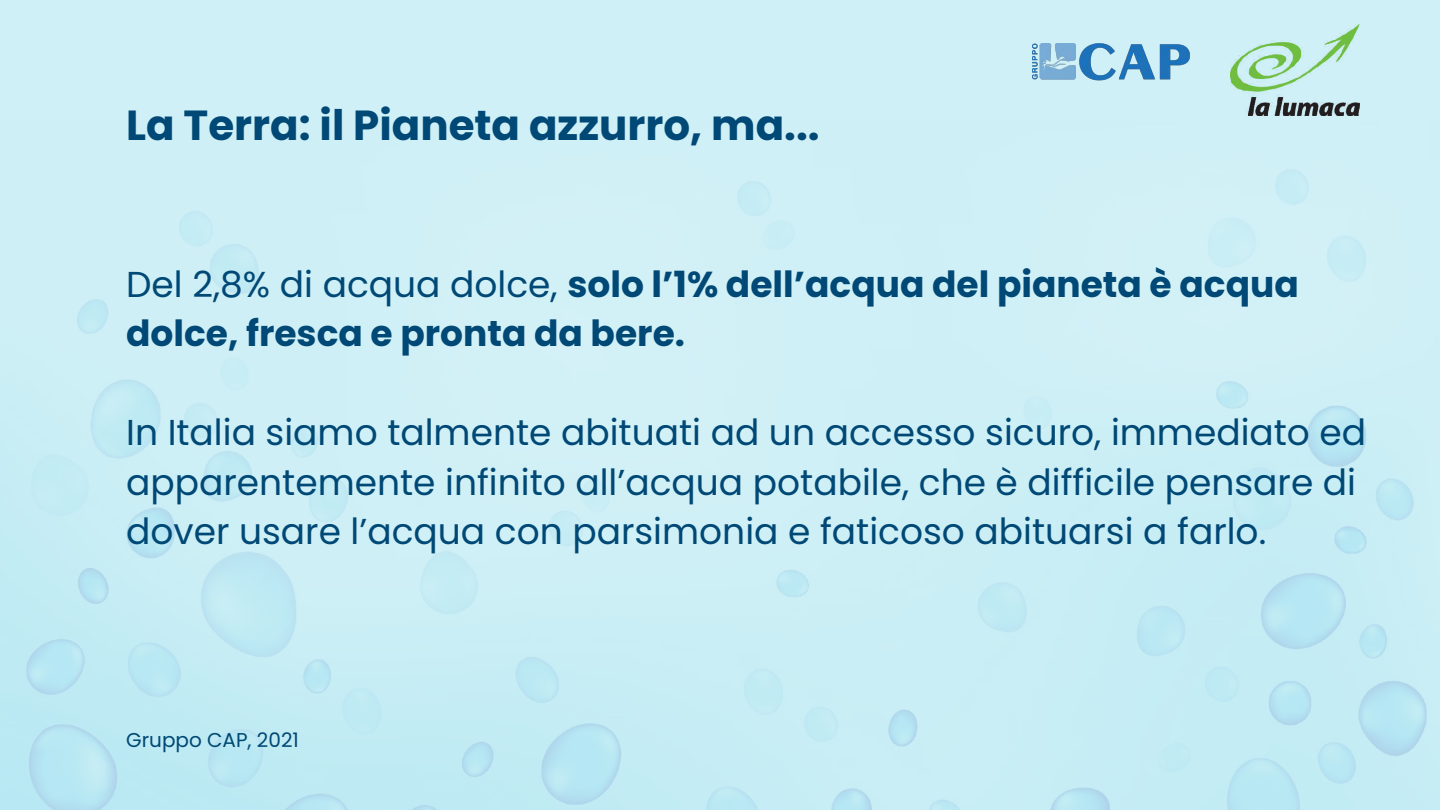
<style>
.page{position:relative;width:1440px;height:810px;background:#cff0f7}
.page>*{position:absolute;margin:0;border:0;box-sizing:border-box;transform-origin:0 0}
.t1{font:700 42px "Poppins";color:#004875}
.t2{font:36px/49.5px "Poppins";color:#004875}
.t3{font:700 36px/49.5px "Poppins";color:#004875}
.t4{font:20px "Poppins";color:#004875}
.s1{font-weight:400}
</style>
<div class="page">
<img style="left:0;top:170px;width:1427px;height:640px">
<img style="left:1033px;top:43px;width:157px;height:38px">
<img style="left:1231px;top:25px;width:128px;height:91px">
<p class="t1" style="left:126px;top:95px;width:695px">La Terra: il Pianeta azzurro, ma...</p>
<p class="t3" style="left:126px;top:260px;width:1174px"><span class="s1">Del 2,8% di acqua dolce,</span> solo l’1% dell’acqua del pianeta è acqua dolce, fresca e pronta da bere.</p>
<p class="t2" style="left:126px;top:408px;width:1242px">In Italia siamo talmente abituati ad un accesso sicuro, immediato ed apparentemente infinito all’acqua potabile, che è difficile pensare di dover usare l’acqua con parsimonia e faticoso abituarsi a farlo.</p>
<p class="t4" style="left:126px;top:726px;width:174px">Gruppo CAP, 2021</p>
</div>
